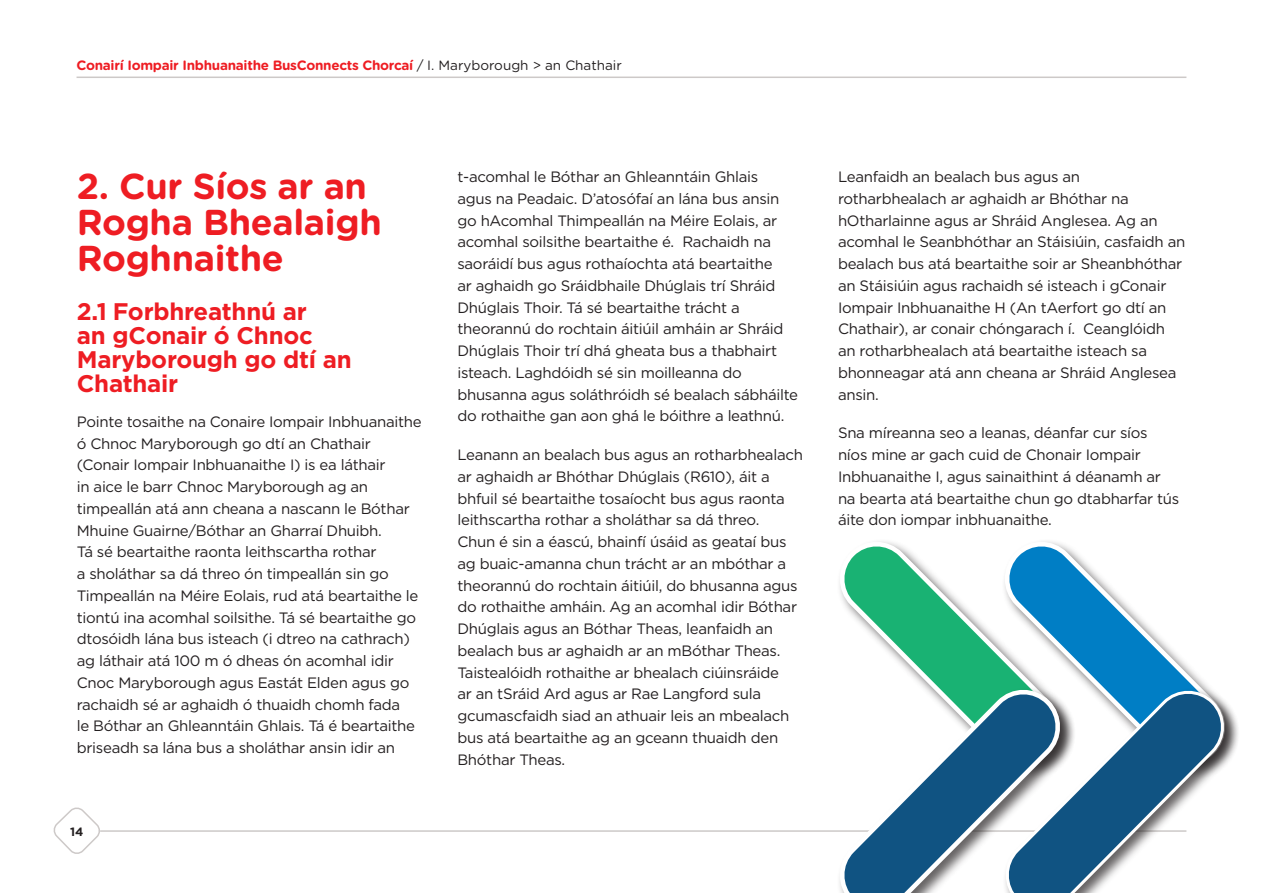
<style>
.page{position:relative;width:1263px;height:893px;background:#fff}
.page>*{position:absolute;margin:0;border:0;box-sizing:border-box;transform-origin:0 0}
.t1{font:700 36px/36px "Gotham Rounded";letter-spacing:-.01em;color:#ee1d23}
.t2{font:700 24px/24px "Gotham";letter-spacing:-.01em;color:#ee1d23}
.t3{font:15px/21.8px "Gotham";letter-spacing:-.02em;color:#231f20}
.t4{font:700 13.5px "Gotham Rounded";letter-spacing:-.02em;color:#ee1d23}
.t5{font:700 12px "Gotham";color:#231f20}
.s1{font-weight:400;color:#231f20}
</style>
<div class="page">
<hr style="left:77px;top:77px;width:1109px;height:1px;background:#cdc9c8">
<hr style="left:100px;top:830px;width:1086px;height:2px;background:#cdc9c8">
<svg style="left:53px;top:807px;width:49px;height:47px"></svg>
<svg style="left:839px;top:541px;width:158px;height:145px"></svg>
<svg style="left:832px;top:689px;width:168px;height:204px"></svg>
<svg style="left:997px;top:541px;width:212px;height:231px"></svg>
<div style="left:1003px;top:688px;width:236px;height:205px;background:#231f20;opacity:.7"></div>
<svg style="left:1000px;top:689px;width:230px;height:204px"></svg>
<p class="t4" style="left:77px;top:56px;width:547px">Conairí Iompair Inbhuanaithe BusConnects Chorcaí <span class="s1">/ I. Maryborough &gt; an Chathair</span></p>
<h1 class="t1" style="left:77px;top:167px;width:306px">2. Cur Síos ar an<br>Rogha Bhealaigh<br>Roghnaithe</h1>
<h2 class="t2" style="left:77px;top:300px;width:276px">2.1 Forbhreathnú ar<br>an gConair ó Chnoc<br>Maryborough go dtí an<br>Chathair</h2>
<p class="t3" style="left:77px;top:410px;width:346px">Pointe tosaithe na Conaire Iompair Inbhuanaithe ó Chnoc Maryborough go dtí an Chathair (Conair Iompair Inbhuanaithe I) is ea láthair<br>in aice le barr Chnoc Maryborough ag an timpeallán atá ann cheana a nascann le Bóthar Mhuine Guairne/Bóthar an Gharraí Dhuibh.<br>Tá sé beartaithe raonta leithscartha rothar<br>a sholáthar sa dá threo ón timpeallán sin go Timpeallán na Méire Eolais, rud atá beartaithe le tiontú ina acomhal soilsithe. Tá sé beartaithe go dtosóidh lána bus isteach (i dtreo na cathrach) ag láthair atá 100 m ó dheas ón acomhal idir Cnoc Maryborough agus Eastát Elden agus go rachaidh sé ar aghaidh ó thuaidh chomh fada<br>le Bóthar an Ghleanntáin Ghlais. Tá é beartaithe briseadh sa lána bus a sholáthar ansin idir an</p>
<p class="t5" style="left:70px;top:823px;width:15px">14</p>
<p class="t3" style="left:457px;top:166px;width:342px">t-acomhal le Bóthar an Ghleanntáin Ghlais<br>agus na Peadaic. D’atosófaí an lána bus ansin go hAcomhal Thimpeallán na Méire Eolais, ar acomhal soilsithe beartaithe é. Rachaidh na saoráidí bus agus rothaíochta atá beartaithe<br>ar aghaidh go Sráidbhaile Dhúglais trí Shráid Dhúglais Thoir. Tá sé beartaithe trácht a theorannú do rochtain áitiúil amháin ar Shráid Dhúglais Thoir trí dhá gheata bus a thabhairt isteach. Laghdóidh sé sin moilleanna do bhusanna agus soláthróidh sé bealach sábháilte do rothaithe gan aon ghá le bóithre a leathnú.</p>
<p class="t3" style="left:457px;top:444px;width:347px">Leanann an bealach bus agus an rotharbhealach ar aghaidh ar Bhóthar Dhúglais (R610), áit a bhfuil sé beartaithe tosaíocht bus agus raonta leithscartha rothar a sholáthar sa dá threo.<br>Chun é sin a éascú, bhainfí úsáid as geataí bus ag buaic-amanna chun trácht ar an mbóthar a theorannú do rochtain áitiúil, do bhusanna agus do rothaithe amháin. Ag an acomhal idir Bóthar Dhúglais agus an Bóthar Theas, leanfaidh an bealach bus ar aghaidh ar an mBóthar Theas.<br>Taistealóidh rothaithe ar bhealach ciúinsráide<br>ar an tSráid Ard agus ar Rae Langford sula gcumascfaidh siad an athuair leis an mbealach bus atá beartaithe ag an gceann thuaidh den Bhóthar Theas.</p>
<p class="t3" style="left:838px;top:166px;width:349px">Leanfaidh an bealach bus agus an rotharbhealach ar aghaidh ar Bhóthar na hOtharlainne agus ar Shráid Anglesea. Ag an acomhal le Seanbhóthar an Stáisiúin, casfaidh an bealach bus atá beartaithe soir ar Sheanbhóthar an Stáisiúin agus rachaidh sé isteach i gConair Iompair Inbhuanaithe H (An tAerfort go dtí an Chathair), ar conair chóngarach í. Ceanglóidh an rotharbhealach atá beartaithe isteach sa bhonneagar atá ann cheana ar Shráid Anglesea ansin.</p>
<p class="t3" style="left:838px;top:422px;width:343px">Sna míreanna seo a leanas, déanfar cur síos níos mine ar gach cuid de Chonair Iompair Inbhuanaithe I, agus sainaithint á déanamh ar na bearta atá beartaithe chun go dtabharfar tús áite don iompar inbhuanaithe.</p>
</div>
